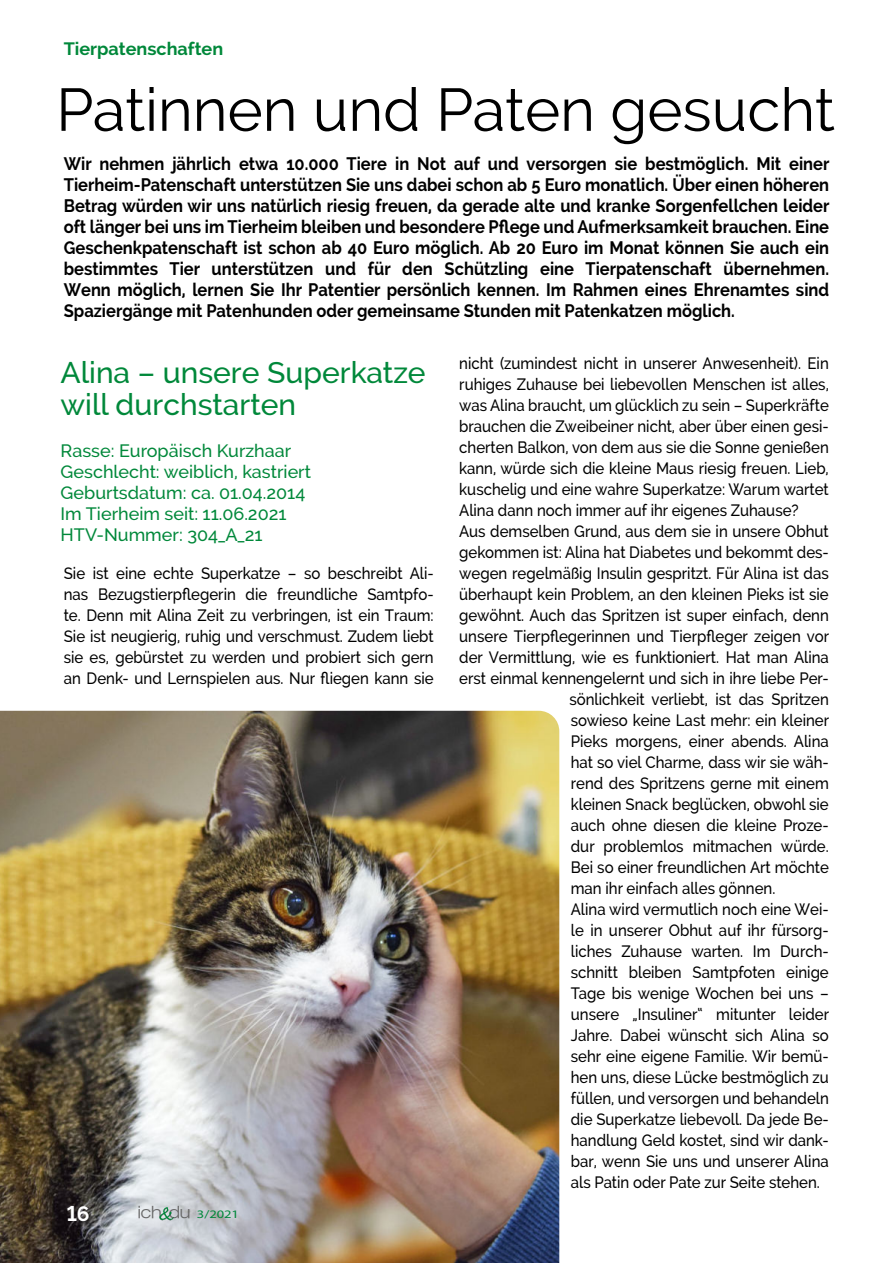
<style>
.page{position:relative;width:893px;height:1263px;background:#fff}
.page>*{position:absolute;margin:0;border:0;box-sizing:border-box;transform-origin:0 0}
.t1{font:60px "Raleway";color:#000}
.t2{font:500 30px/31.5px "Raleway";color:#00883a}
.t3{font:700 21px "Raleway";color:#fff}
.t4{font:700 18.15px/21px "Raleway";color:#000;text-align:justify;scale:.91 1}
.t5{font:500 18px/21px "Raleway";color:#00883a}
.t6{font:700 18px "Raleway";color:#00883a}
.t7{font:500 16.5px/21px "Raleway";color:#000;text-align:justify;scale:.91 1}
.t8{font:11.55px "Myriad Pro";color:#00883a;scale:1.26 1}
.s1{font-family:"Helvetica Neue LT";font-weight:300;font-stretch:expanded;font-size:16.95px;color:#666}
</style>
<div class="page">
<img style="left:0;top:711px;width:559px;height:552px">
<svg style="left:159px;top:1207px;width:15px;height:13px"></svg>
<p class="t6" style="left:64px;top:39px;width:161px">Tierpatenschaften</p>
<h1 class="t1" style="left:56px;top:86px;width:780px">Patinnen und Paten gesucht</h1>
<p class="t4" style="left:64px;top:153px;width:843px">Wir nehmen jährlich etwa 10.000 Tiere in Not auf und versorgen sie bestmöglich. Mit einer Tierheim-Patenschaft unterstützen Sie uns dabei schon ab 5 Euro monatlich. Über einen höheren Betrag würden wir uns natürlich riesig freuen, da gerade alte und kranke Sorgenfellchen leider oft länger bei uns im Tierheim bleiben und besondere Pflege und Aufmerksamkeit brauchen. Eine Geschenkpatenschaft ist schon ab 40 Euro möglich. Ab 20 Euro im Monat können Sie auch ein bestimmtes Tier unterstützen und für den Schützling eine Tierpatenschaft übernehmen.<br>Wenn möglich, lernen Sie Ihr Patentier persönlich kennen. Im Rahmen eines Ehrenamtes sind Spaziergänge mit Patenhunden oder gemeinsame Stunden mit Patenkatzen möglich.</p>
<h2 class="t2" style="left:61px;top:357px;width:367px">Alina – unsere Superkatze will durchstarten</h2>
<p class="t5" style="left:61px;top:440px;width:252px">Rasse: Europäisch Kurzhaar<br>Geschlecht: weiblich, kastriert<br>Geburtsdatum: ca. 01.04.2014<br>Im Tierheim seit: 11.06.2021<br>HTV-Nummer: 304_A_21</p>
<p class="t7" style="left:64px;top:563px;width:408px">Sie ist eine echte Superkatze – so beschreibt Ali&shy;nas Bezugstierpflegerin die freundliche Samtpfo&shy;te. Denn mit Alina Zeit zu verbringen, ist ein Traum:<br>Sie ist neugierig, ruhig und verschmust. Zudem liebt sie es, gebürstet zu werden und probiert sich gern an Denk- und Lernspielen aus. Nur fliegen kann sie</p>
<p class="t3" style="left:67px;top:1202px;width:24px">16</p>
<p class="t8" style="left:138px;top:1207px;width:82px"><span class="s1">ich du</span> 3/2021</p>
<p class="t7" style="left:459px;top:353px;width:408px">nicht (zumindest nicht in unserer Anwesenheit). Ein</p>
<p class="t7" style="left:459px;top:374px;width:408px">ruhiges Zuhause bei liebevollen Menschen ist alles,</p>
<p class="t7" style="left:459px;top:395px;width:408px">was Alina braucht, um glücklich zu sein – Superkräfte</p>
<p class="t7" style="left:459px;top:416px;width:408px">brauchen die Zweibeiner nicht, aber über einen gesi-</p>
<p class="t7" style="left:459px;top:437px;width:408px">cherten Balkon, von dem aus sie die Sonne genießen</p>
<p class="t7" style="left:459px;top:458px;width:408px">kann, würde sich die kleine Maus riesig freuen. Lieb,</p>
<p class="t7" style="left:459px;top:479px;width:408px">kuschelig und eine wahre Superkatze: Warum wartet</p>
<p class="t7" style="left:459px;top:500px;width:374px">Alina dann noch immer auf ihr eigenes Zuhause?</p>
<p class="t7" style="left:459px;top:521px;width:408px">Aus demselben Grund, aus dem sie in unsere Obhut</p>
<p class="t7" style="left:459px;top:542px;width:408px">gekommen ist: Alina hat Diabetes und bekommt des-</p>
<p class="t7" style="left:459px;top:563px;width:408px">wegen regelmäßig Insulin gespritzt. Für Alina ist das</p>
<p class="t7" style="left:459px;top:584px;width:408px">überhaupt kein Problem, an den kleinen Pieks ist sie</p>
<p class="t7" style="left:459px;top:605px;width:408px">gewöhnt. Auch das Spritzen ist super einfach, denn</p>
<p class="t7" style="left:459px;top:626px;width:408px">unsere Tierpflegerinnen und Tierpfleger zeigen vor</p>
<p class="t7" style="left:459px;top:647px;width:408px">der Vermittlung, wie es funktioniert. Hat man Alina</p>
<p class="t7" style="left:459px;top:668px;width:408px">erst einmal kennengelernt und sich in ihre liebe Per-</p>
<p class="t7" style="left:569px;top:689px;width:287px">sönlichkeit verliebt, ist das Spritzen</p>
<p class="t7" style="left:571px;top:710px;width:285px">sowieso keine Last mehr: ein kleiner</p>
<p class="t7" style="left:571px;top:731px;width:285px">Pieks morgens, einer abends. Alina</p>
<p class="t7" style="left:571px;top:752px;width:285px">hat so viel Charme, dass wir sie wäh-</p>
<p class="t7" style="left:571px;top:773px;width:285px">rend des Spritzens gerne mit einem</p>
<p class="t7" style="left:571px;top:794px;width:285px">kleinen Snack beglücken, obwohl sie</p>
<p class="t7" style="left:571px;top:815px;width:285px">auch ohne diesen die kleine Proze-</p>
<p class="t7" style="left:571px;top:836px;width:285px">dur problemlos mitmachen würde.</p>
<p class="t7" style="left:571px;top:857px;width:285px">Bei so einer freundlichen Art möchte</p>
<p class="t7" style="left:571px;top:878px;width:226px">man ihr einfach alles gönnen.</p>
<p class="t7" style="left:571px;top:899px;width:285px">Alina wird vermutlich noch eine Wei-</p>
<p class="t7" style="left:571px;top:920px;width:285px">le in unserer Obhut auf ihr fürsorg-</p>
<p class="t7" style="left:571px;top:941px;width:285px">liches Zuhause warten. Im Durch-</p>
<p class="t7" style="left:571px;top:962px;width:285px">schnitt bleiben Samtpfoten einige</p>
<p class="t7" style="left:571px;top:983px;width:285px">Tage bis wenige Wochen bei uns –</p>
<p class="t7" style="left:571px;top:1004px;width:285px">unsere „Insuliner“ mitunter leider</p>
<p class="t7" style="left:571px;top:1025px;width:285px">Jahre. Dabei wünscht sich Alina so</p>
<p class="t7" style="left:571px;top:1046px;width:285px">sehr eine eigene Familie. Wir bemü-</p>
<p class="t7" style="left:571px;top:1067px;width:285px">hen uns, diese Lücke bestmöglich zu</p>
<p class="t7" style="left:571px;top:1088px;width:285px">füllen, und versorgen und behandeln</p>
<p class="t7" style="left:571px;top:1109px;width:285px">die Superkatze liebevoll. Da jede Be-</p>
<p class="t7" style="left:571px;top:1130px;width:285px">handlung Geld kostet, sind wir dank-</p>
<p class="t7" style="left:571px;top:1151px;width:285px">bar, wenn Sie uns und unserer Alina</p>
<p class="t7" style="left:571px;top:1172px;width:275px">als Patin oder Pate zur Seite stehen.</p>
</div>
